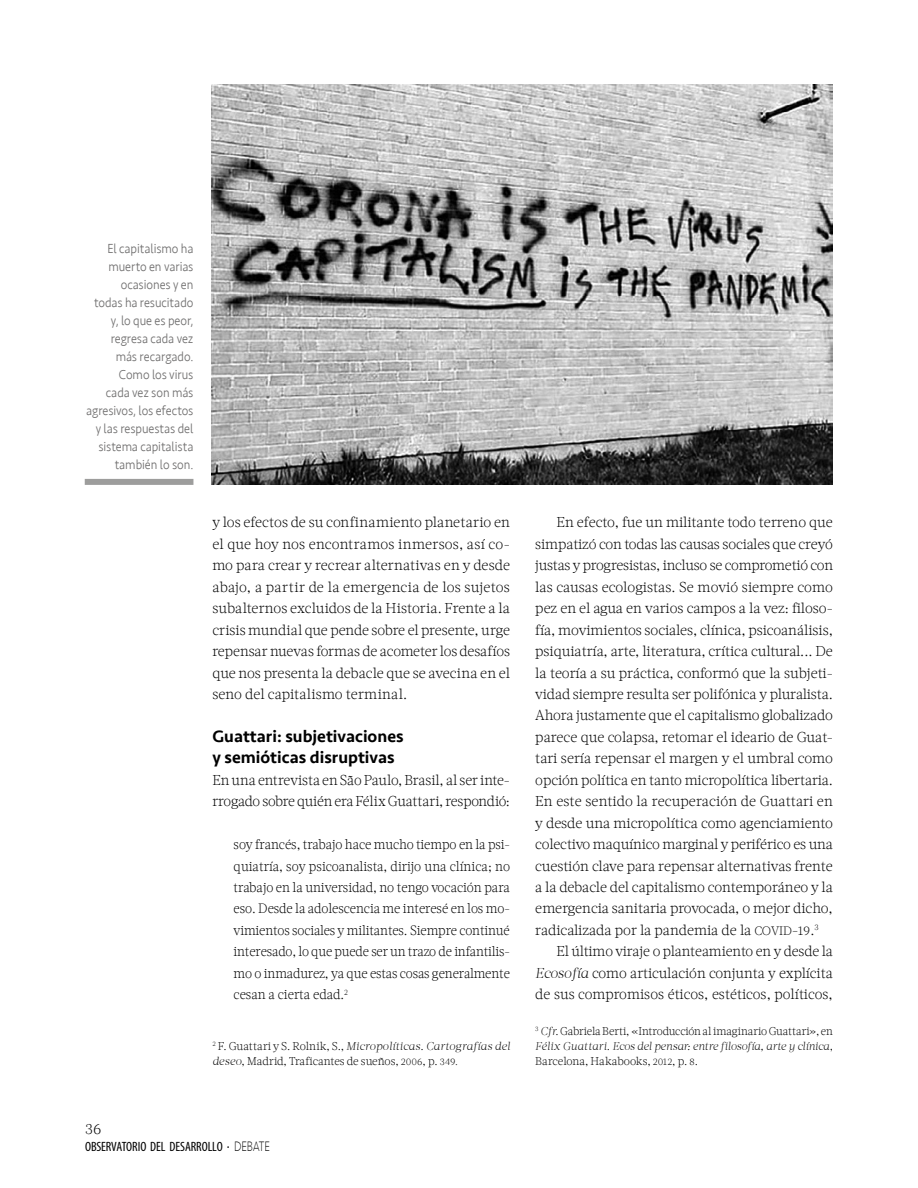
<style>
.page{position:relative;width:918px;height:1188px;background:#fff}
.page>*{position:absolute;margin:0;border:0;box-sizing:border-box;transform-origin:0 0}
.t1{font:500 17.25px/21.5px "Seravek";color:#000}
.t2{font:300 15px "Acta W01";color:#000}
.t3{font:300 14.25px/21.5px "Acta W01";letter-spacing:-.005em;color:#000;text-align:justify}
.t4{font:300 13.5px/21.5px "Acta W01";letter-spacing:-.005em;color:#000;text-align:justify;scale:.95 1}
.t5{font:300 13.5px/18px "Seravek";letter-spacing:-.005em;color:#706f6f;text-align:right;scale:.91 1}
.t6{font:condensed 13.5px "Myriad Pro";letter-spacing:-.005em;color:#000}
.t7{font:300 11.25px/15px "Acta W01";letter-spacing:-.005em;color:#000}
.s1{font-style:italic}
.s2{font-size:9.6px}
.s3{font-size:15px}
.s4{font-family:"Seravek";font-weight:200;font-stretch:normal;font-size:14.1px}
.s5{font-family:"Acta W01 Light SC850";font-weight:400;font-size:12.15px}
.s6{font-size:12.6px}
</style>
<div class="page">
<div style="left:85px;top:479px;width:108px;height:6px;background:#9d9d9c"></div>
<img style="left:212px;top:84px;width:621px;height:400px">
<p class="t5" style="left:86px;top:240px;width:119px">El capitalismo ha muerto en varias ocasiones y en<br>todas ha resucitado y, lo que es peor, regresa cada vez más recargado.<br>Como los virus<br>cada vez son más agresivos, los efectos y las respuestas del sistema capitalista también lo son.</p>
<p class="t3" style="left:212px;top:512px;width:299px">y los efectos de su confinamiento planetario en el que hoy nos encontramos inmersos, así co&shy;mo para crear y recrear alternativas en y desde abajo, a partir de la emergencia de los sujetos subalternos excluidos de la Historia. Frente a la crisis mundial que pende sobre el presente, urge repensar nuevas formas de acometer los desafíos que nos presenta la debacle que se avecina en el seno del capitalismo terminal.</p>
<p class="t1" style="left:212px;top:726px;width:193px">Guattari: subjetivaciones y semióticas disruptivas</p>
<p class="t3" style="left:212px;top:769px;width:299px">En una entrevista en São Paulo, Brasil, al ser inte&shy;rrogado sobre quién era Félix Guattari, respondió:</p>
<p class="t4" style="left:234px;top:834px;width:293px">soy francés, trabajo hace mucho tiempo en la psi&shy;quiatría, soy psicoanalista, dirijo una clínica; no trabajo en la universidad, no tengo vocación para eso. Desde la adolescencia me interesé en los mo&shy;vimientos sociales y militantes. Siempre continué interesado, lo que puede ser un trazo de infantilis&shy;mo o inmadurez, ya que estas cosas generalmente cesan a cierta edad.<sup>2</sup></p>
<p class="t7" style="left:212px;top:1038px;width:299px"><sup>2</sup> F. Guattari y S. Rolnik, S., <span class="s1">Micropolíticas. Cartografías del deseo</span>, Madrid, Traficantes de sueños, <span class="s2">2006</span>, p. <span class="s2">349.</span></p>
<p class="t2" style="left:85px;top:1120px;width:18px">36</p>
<p class="t6" style="left:85px;top:1138px;width:187px">OBSERVATORIO DEL DESARROLLO <span class="s3">·</span> <span class="s4">DEBATE</span></p>
<p class="t3" style="left:535px;top:512px;width:299px;text-indent:21px">En efecto, fue un militante todo terreno que simpatizó con todas las causas sociales que creyó justas y progresistas, incluso se comprometió con las causas ecologistas. Se movió siempre como pez en el agua en varios campos a la vez: filoso&shy;fía, movimientos sociales, clínica, psicoanálisis, psiquiatría, arte, literatura, crítica cultural... De la teoría a su práctica, conformó que la subjeti&shy;vidad siempre resulta ser polifónica y pluralista.<br>Ahora justamente que el capitalismo globalizado parece que colapsa, retomar el ideario de Guat&shy;tari sería repensar el margen y el umbral como opción política en tanto micropolítica libertaria.<br>En este sentido la recuperación de Guattari en y desde una micropolítica como agenciamiento colectivo maquínico marginal y periférico es una cuestión clave para repensar alternativas frente a la debacle del capitalismo contemporáneo y la emergencia sanitaria provocada, o mejor dicho, radicalizada por la pandemia de la <span class="s5">COVID</span>-<span class="s6">19</span>.<sup>3</sup></p>
<p class="t3" style="left:535px;top:941px;width:299px;text-indent:21px">El último viraje o planteamiento en y desde la <span class="s1">Ecosofía</span> como articulación conjunta y explícita de sus compromisos éticos, estéticos, políticos,</p>
<p class="t7" style="left:535px;top:1023px;width:299px;text-align:justify"><sup>3</sup> <span class="s1">Cfr</span>. Gabriela Berti, «Introducción al imaginario Guattari», en <span class="s1">Félix Guattari. Ecos del pensar: entre filosofía, arte y clínica</span>, Barcelona, Hakabooks, <span class="s2">2012</span>, p. <span class="s2">8</span>.</p>
</div>
